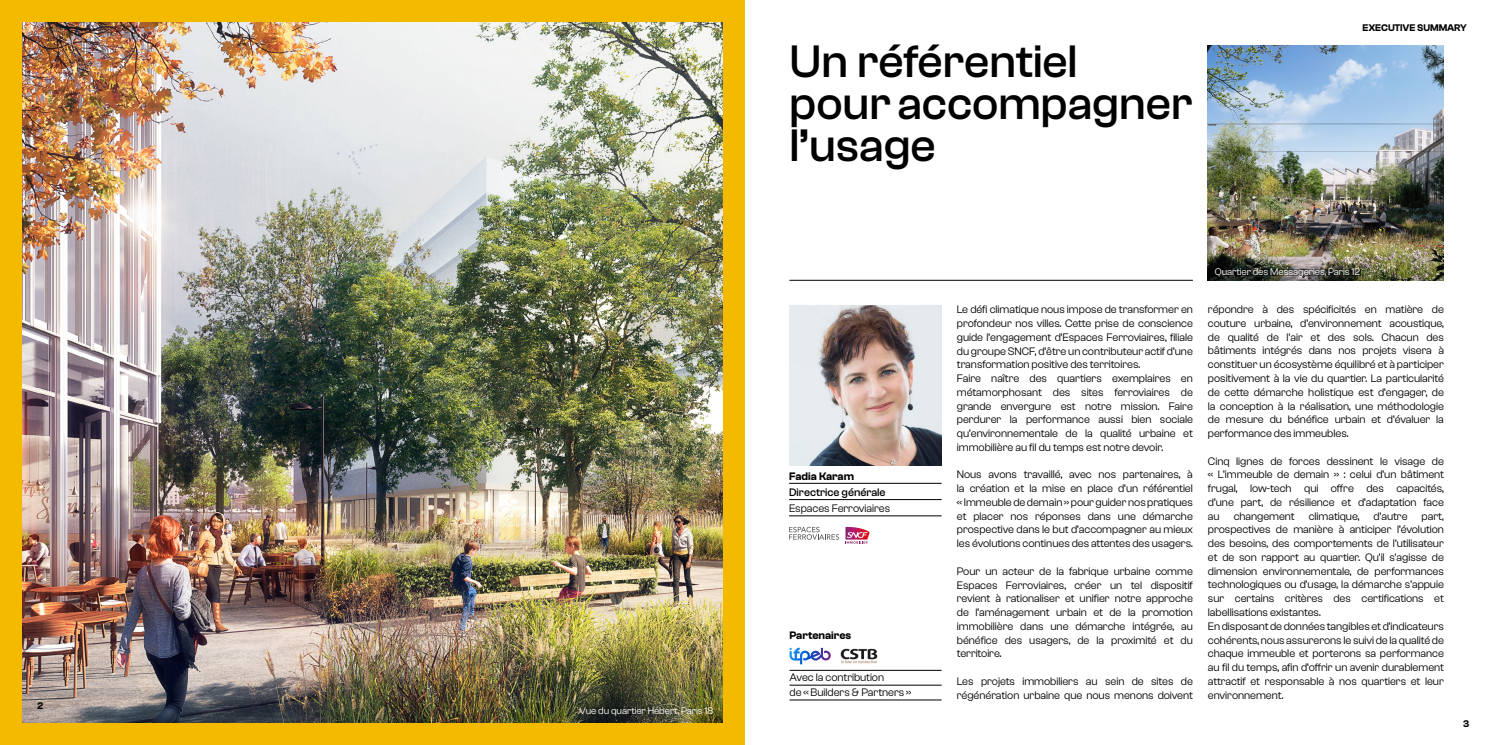
<style>
.page{position:relative;width:1489px;height:745px;background:#fff}
.page>*{position:absolute;margin:0;border:0;box-sizing:border-box;transform-origin:0 0}
.t1{font:500 47.12px/42.1px "Clash Grotesk";letter-spacing:-.005em;color:#000}
.t2{font:11.25px/13.8px "Clash Grotesk";letter-spacing:-.005em;color:#000}
.t3{font:600 11.25px "Clash Grotesk";color:#000}
.t4{font:500 11.25px "Clash Grotesk";letter-spacing:-.005em;color:#000}
.t5{font:10px "Clash Grotesk";letter-spacing:-.005em;color:#fff}
.t6{font:600 10px "Clash Grotesk";letter-spacing:-.015em;color:#000}
</style>
<div class="page">
<img style="left:1207px;top:45px;width:236px;height:236px">
<div style="left:0;top:0;width:744px;height:744px;background:#f3ba00"></div>
<img style="left:22px;top:22px;width:700px;height:700px">
<hr style="left:789px;top:280px;width:403px;height:1px;background:#000">
<hr style="left:789px;top:483px;width:152px;height:1px;background:#000">
<hr style="left:789px;top:499px;width:152px;height:1px;background:#000">
<hr style="left:789px;top:515px;width:152px;height:1px;background:#000">
<img style="left:789px;top:305px;width:152px;height:160px">
<svg style="left:579px;top:706px;width:134px;height:7px"></svg>
<hr style="left:789px;top:669px;width:152px;height:1px;background:#000">
<hr style="left:789px;top:684px;width:152px;height:1px;background:#000">
<hr style="left:789px;top:699px;width:152px;height:1px;background:#000">
<img style="left:840px;top:648px;width:38px;height:16px">
<svg style="left:789px;top:647px;width:41px;height:17px"></svg>
<svg style="left:789px;top:526px;width:50px;height:13px"></svg>
<svg style="left:845px;top:526px;width:24px;height:17px"></svg>
<svg style="left:1214px;top:268px;width:146px;height:7px"></svg>
<p class="t6" style="left:37px;top:699px;width:8px">2</p>
<p class="t5" style="left:579px;top:704px;width:135px">Vue du quartier Hébert, Paris 18</p>
<h1 class="t1" style="left:789px;top:40px;width:405px">Un référentiel<br>pour accompagner l’usage</h1>
<p class="t6" style="left:1362px;top:22px;width:106px">EXECUTIVE SUMMARY</p>
<p class="t3" style="left:789px;top:469px;width:66px">Fadia Karam</p>
<p class="t4" style="left:789px;top:485px;width:98px">Directrice générale</p>
<p class="t2" style="left:789px;top:501px;width:103px">Espaces Ferroviaires</p>
<p class="t3" style="left:789px;top:628px;width:63px">Partenaires</p>
<p class="t2" style="left:789px;top:669px;width:123px;line-height:14.8px">Avec la contribution<br>de «Builders &amp; Partners»</p>
<p class="t2" style="left:956px;top:302px;width:237px">Le défi climatique nous impose de transformer en profondeur nos villes. Cette prise de conscience guide l’engagement d’Espaces Ferroviaires, filiale du groupe SNCF, d’être un contributeur actif d’une transformation positive des territoires.<br>Faire naître des quartiers exemplaires en métamorphosant des sites ferroviaires de grande envergure est notre mission. Faire perdurer la performance aussi bien sociale qu’environnementale de la qualité urbaine et immobilière au fil du temps est notre devoir.</p>
<p class="t2" style="left:956px;top:467px;width:237px;text-align:justify">Nous avons travaillé, avec nos partenaires, à la création et la mise en place d’un référentiel « Immeuble de demain » pour guider nos pratiques et placer nos réponses dans une démarche prospective dans le but d’accompagner au mieux les évolutions continues des attentes des usagers.</p>
<p class="t2" style="left:956px;top:563px;width:237px;text-align:justify">Pour un acteur de la fabrique urbaine comme Espaces Ferroviaires, créer un tel dispositif revient à rationaliser et unifier notre approche de l’aménagement urbain et de la promotion immobilière dans une démarche intégrée, au bénéfice des usagers, de la proximité et du territoire.</p>
<p class="t2" style="left:956px;top:673px;width:237px">Les projets immobiliers au sein de sites de régénération urbaine que nous menons doivent</p>
<p class="t5" style="left:1214px;top:266px;width:147px">Quartier des Messageries, Paris 12</p>
<p class="t2" style="left:1207px;top:302px;width:237px;text-align:justify">répondre à des spécificités en matière de couture urbaine, d’environnement acoustique, de qualité de l’air et des sols. Chacun des bâtiments intégrés dans nos projets visera à constituer un écosystème équilibré et à participer positivement à la vie du quartier. La particularité de cette démarche holistique est d’engager, de la conception à la réalisation, une méthodologie de mesure du bénéfice urbain et d’évaluer la performance des immeubles.</p>
<p class="t2" style="left:1207px;top:453px;width:237px">Cinq lignes de forces dessinent le visage de « L’immeuble de demain » : celui d’un bâtiment frugal, low-tech qui offre des capacités, d’une part, de résilience et d’adaptation face au changement climatique, d’autre part, prospectives de manière à anticiper l’évolution des besoins, des comportements de l’utilisateur et de son rapport au quartier. Qu’il s’agisse de dimension environnementale, de performances technologiques ou d’usage, la démarche s’appuie sur certains critères des certifications et labellisations existantes.<br>En disposant de données tangibles et d’indicateurs cohérents, nous assurerons le suivi de la qualité de chaque immeuble et porterons sa performance au fil du temps, afin d’offrir un avenir durablement attractif et responsable à nos quartiers et leur environnement.</p>
<p class="t6" style="left:1462px;top:717px;width:8px">3</p>
</div>
